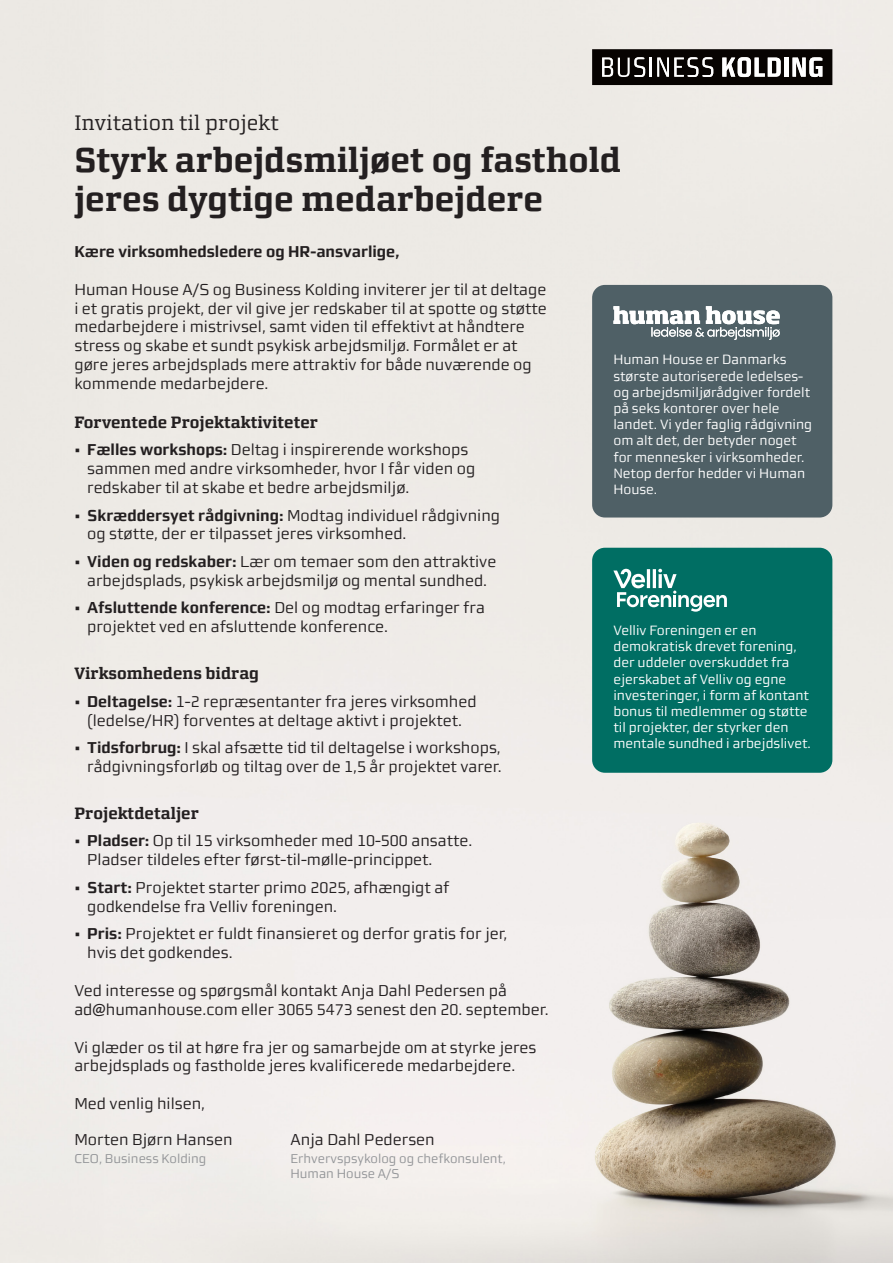
<style>
.page{position:relative;width:893px;height:1263px;background:#fff}
.page>*{position:absolute;margin:0;border:0;box-sizing:border-box;transform-origin:0 0}
.t1{font:34.5px/39px "Morgan Avec Bold Lining";color:#231f20}
.t2{font:21px "Morgan Avec Regular Lining";color:#231f20}
.t3{font:16.5px "Morgan Avec Bold Lining";color:#231f20}
.t4{font:15.75px/18.9px "Morgan Sn Lining";color:#231f20}
.t5{font:700 15.75px "Morgan Sn Lining";color:#231f20}
.t6{font:13.5px/16.2px "Morgan Sn Lining";color:#fff}
.t7{font:12.75px/15px "Morgan Sn Lining";color:#939598}
.s1{font-weight:700}
</style>
<div class="page">
<img style="left:0;top:0;width:893px;height:1263px">
<div style="left:592px;top:285px;width:240px;height:232px;background:#4f6066;border-radius:13px"></div>
<div style="left:592px;top:548px;width:240px;height:225px;background:#006e63;border-radius:13px"></div>
<svg style="left:613px;top:306px;width:167px;height:34px"></svg>
<svg style="left:592px;top:49px;width:240px;height:36px"></svg>
<svg style="left:613px;top:569px;width:114px;height:43px"></svg>
<p class="t2" style="left:74px;top:110px;width:206px">Invitation til projekt</p>
<p class="t1" style="left:74px;top:140px;width:548px">Styrk arbejdsmiljøet og fasthold jeres dygtige medarbejdere</p>
<p class="t5" style="left:74px;top:242px;width:327px">Kære virksomhedsledere og HR-ansvarlige,</p>
<p class="t4" style="left:74px;top:280px;width:474px">Human House A/S og Business Kolding inviterer jer til at deltage i et gratis projekt, der vil give jer redskaber til at spotte og støtte medarbejdere i mistrivsel, samt viden til effektivt at håndtere stress og skabe et sundt psykisk arbejdsmiljø. Formålet er at gøre jeres arbejdsplads mere attraktiv for både nuværende og kommende medarbejdere.</p>
<p class="t3" style="left:74px;top:412px;width:245px">Forventede Projektaktiviteter</p>
<p class="t4" style="left:87px;top:440px;width:390px;text-indent:-13px"><span class="s1">• Fælles workshops:</span> Deltag i inspirerende workshops sammen med andre virksomheder, hvor I får viden og redskaber til at skabe et bedre arbejdsmiljø.</p>
<p class="t4" style="left:87px;top:505px;width:414px;text-indent:-13px"><span class="s1">• Skræddersyet rådgivning:</span> Modtag individuel rådgivning og støtte, der er tilpasset jeres virksomhed.</p>
<p class="t4" style="left:74px;top:552px;width:423px;text-align:center"><span class="s1">• Viden og redskaber:</span> Lær om temaer som den attraktive arbejdsplads, psykisk arbejdsmiljø og mental sundhed.</p>
<p class="t4" style="left:87px;top:598px;width:399px;text-indent:-13px"><span class="s1">• Afsluttende konference:</span> Del og modtag erfaringer fra projektet ved en afsluttende konference.</p>
<p class="t3" style="left:74px;top:663px;width:186px">Virksomhedens bidrag</p>
<p class="t4" style="left:74px;top:692px;width:404px;text-align:center"><span class="s1">• Deltagelse:</span> 1-2 repræsentanter fra jeres virksomhed (ledelse/HR) forventes at deltage aktivt i projektet.</p>
<p class="t4" style="left:74px;top:738px;width:429px;text-align:right"><span class="s1">• Tidsforbrug:</span> I skal afsætte tid til deltagelse i workshops, rådgivningsforløb og tiltag over de 1,5 år projektet varer.</p>
<p class="t3" style="left:74px;top:803px;width:126px">Projektdetaljer</p>
<p class="t4" style="left:87px;top:831px;width:387px;text-indent:-13px"><span class="s1">• Pladser:</span> Op til 15 virksomheder med 10-500 ansatte.<br>Pladser tildeles efter først-til-mølle-princippet.</p>
<p class="t4" style="left:87px;top:878px;width:364px;text-indent:-13px"><span class="s1">• Start:</span> Projektet starter primo 2025, afhængigt af godkendelse fra Velliv foreningen.</p>
<p class="t4" style="left:87px;top:924px;width:422px;text-indent:-13px"><span class="s1">• Pris:</span> Projektet er fuldt finansieret og derfor gratis for jer, hvis det godkendes.</p>
<p class="t4" style="left:74px;top:981px;width:476px">Ved interesse og spørgsmål kontakt Anja Dahl Pedersen på ad@humanhouse.com eller 3065 5473 senest den 20. september.</p>
<p class="t4" style="left:74px;top:1037px;width:463px">Vi glæder os til at høre fra jer og samarbejde om at styrke jeres</p>
<p class="t4" style="left:74px;top:1056px;width:442px">arbejdsplads og fastholde jeres kvalificerede medarbejdere.</p>
<p class="t4" style="left:74px;top:1094px;width:132px">Med venlig hilsen,</p>
<p class="t4" style="left:74px;top:1130px;width:160px">Morten Bjørn Hansen</p>
<p class="t4" style="left:290px;top:1130px;width:146px">Anja Dahl Pedersen</p>
<p class="t7" style="left:74px;top:1151px;width:134px">CEO, Business Kolding</p>
<p class="t7" style="left:290px;top:1151px;width:217px">Erhvervspsykolog og chefkonsulent,<br>Human House A/S</p>
<p class="t6" style="left:613px;top:352px;width:200px">Human House er Danmarks største autoriserede ledelses&shy;og arbejdsmiljørådgiver fordelt på seks kontorer over hele landet. Vi yder faglig rådgivning om alt det, der betyder noget for mennesker i virksomheder.<br>Netop derfor hedder vi Human<br>House.</p>
<p class="t6" style="left:613px;top:622px;width:199px">Velliv Foreningen er en demokratisk drevet forening, der uddeler overskuddet fra ejerskabet af Velliv og egne investeringer, i form af kontant bonus til medlemmer og støtte til projekter, der styrker den mentale sundhed i arbejdslivet.</p>
</div>
